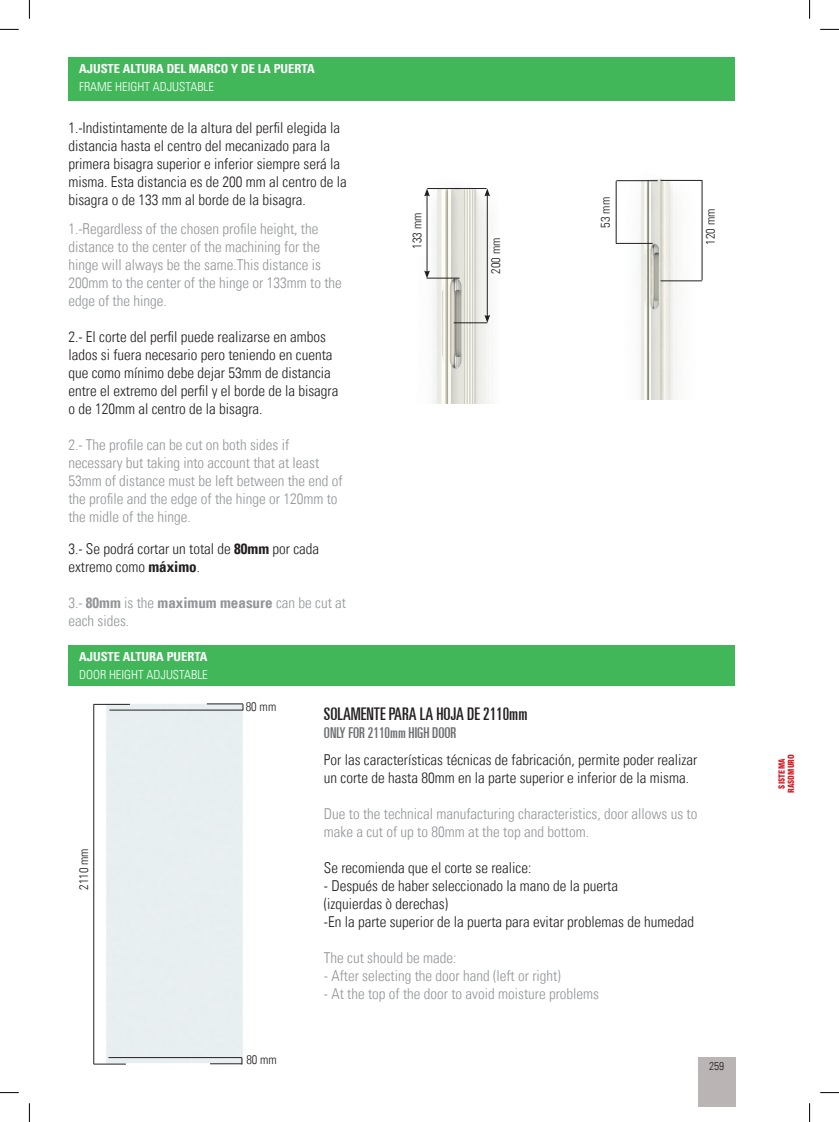
<style>
.page{position:relative;width:839px;height:1122px;background:#fff}
.page>*{position:absolute;margin:0;border:0;box-sizing:border-box;transform-origin:0 0}
.t1{font:ultra-condensed 17.5px "Univers LT";color:#231f20}
.t2{font:300 condensed 15px/18px "Univers LT";color:#231f20}
.t3{font:300 condensed 15px/18px "Univers LT";color:#939598}
.t4{font:ultra-condensed 15px "Univers LT";color:#6c6d70}
.t5{font:700 condensed 12.5px "Univers LT";color:#fff}
.t6{font:300 condensed 12.5px "Univers LT";color:#fff}
.t7{font:300 condensed 12.5px "Univers LT";color:#231f20}
.t8{font:300 condensed 11.25px "Univers LT";color:#231f20}
.t9{font:900 condensed 8.38px/9.4px "Swiss 721 BT";letter-spacing:.02em;color:#d7171f;text-align:center;scale:.95 1}
.s1{font-weight:700}
</style>
<div class="page">
<div style="left:697px;top:1057px;width:37px;height:50px;background:#bab5b4"></div>
<div style="left:68px;top:58px;width:666px;height:43px;background:#41b759"></div>
<div style="left:68px;top:645px;width:666px;height:41px;background:#41b759"></div>
<img style="left:616px;top:179px;width:87px;height:221px">
<hr style="left:615px;top:243px;width:37px;height:1px;background:#231f20">
<hr style="left:660px;top:180px;width:42px;height:1px;background:#231f20">
<hr style="left:616px;top:180px;width:41px;height:1px;background:#231f20">
<hr style="left:660px;top:281px;width:41px;height:1px;background:#231f20">
<hr style="left:615px;top:181px;width:1px;height:63px;background:#231f20">
<hr style="left:701px;top:180px;width:1px;height:100px;background:#231f20">
<img style="left:93px;top:703px;width:150px;height:362px">
<hr style="left:109px;top:710px;width:134px;height:1px;background:#231f20">
<hr style="left:210px;top:1063px;width:32px;height:1px;background:#231f20">
<hr style="left:207px;top:704px;width:36px;height:1px;background:#231f20">
<hr style="left:108px;top:1057px;width:134px;height:1px;background:#231f20">
<hr style="left:94px;top:1064px;width:32px;height:1px;background:#231f20">
<hr style="left:94px;top:704px;width:36px;height:1px;background:#231f20">
<hr style="left:93px;top:704px;width:1px;height:360px;background:#231f20">
<img style="left:424px;top:187px;width:67px;height:217px">
<div style="left:412px;top:206px;width:14px;height:50px;background:#fff"></div>
<hr style="left:453px;top:322px;width:34px;height:1px;background:#231f20">
<hr style="left:487px;top:194px;width:1px;height:123px;background:#231f20">
<svg style="left:484px;top:188px;width:6px;height:8px"></svg>
<svg style="left:484px;top:315px;width:6px;height:8px"></svg>
<hr style="left:426px;top:194px;width:1px;height:78px;background:#231f20">
<svg style="left:424px;top:188px;width:6px;height:8px"></svg>
<svg style="left:424px;top:270px;width:6px;height:8px"></svg>
<hr style="left:453px;top:188px;width:33px;height:1px;background:#231f20">
<hr style="left:427px;top:188px;width:33px;height:1px;background:#231f20">
<hr style="left:426px;top:278px;width:33px;height:1px;background:#231f20">
<svg style="left:0;top:29px;width:19px;height:1px"></svg>
<svg style="left:820px;top:29px;width:18px;height:1px"></svg>
<svg style="left:0;top:1092px;width:19px;height:1px"></svg>
<svg style="left:820px;top:1092px;width:18px;height:1px"></svg>
<svg style="left:29px;top:0;width:1px;height:19px"></svg>
<svg style="left:29px;top:1103px;width:1px;height:19px"></svg>
<svg style="left:809px;top:0;width:1px;height:19px"></svg>
<svg style="left:809px;top:1103px;width:1px;height:19px"></svg>
<p class="t5" style="left:79px;top:61px;width:237px">AJUSTE ALTURA DEL MARCO Y DE LA PUERTA</p>
<p class="t6" style="left:79px;top:80px;width:136px">FRAME HEIGHT ADJUSTABLE</p>
<p class="t2" style="left:68px;top:119px;width:280px">1.-Indistintamente de la altura del perfil elegida la distancia hasta el centro del mecanizado para la primera bisagra superior e inferior siempre será la misma. Esta distancia es de 200 mm al centro de la bisagra o de 133 mm al borde de la bisagra.</p>
<p class="t3" style="left:68px;top:219px;width:275px">1.-Regardless of the chosen profile height, the distance to the center of the machining for the hinge will always be the same.This distance is 200mm to the center of the hinge or 133mm to the edge of the hinge.</p>
<p class="t2" style="left:68px;top:327px;width:271px">2.- El corte del perfil puede realizarse en ambos lados si fuera necesario pero teniendo en cuenta que como mínimo debe dejar 53mm de distancia entre el extremo del perfil y el borde de la bisagra o de 120mm al centro de la bisagra.</p>
<p class="t3" style="left:68px;top:435px;width:276px">2.- The profile can be cut on both sides if necessary but taking into account that at least 53mm of distance must be left between the end of the profile and the edge of the hinge or 120mm to the midle of the hinge.</p>
<p class="t2" style="left:68px;top:539px;width:252px">3.- Se podrá cortar un total de <span class="s1">80mm</span> por cada extremo como <span class="s1">máximo</span>.</p>
<p class="t3" style="left:68px;top:593px;width:279px">3.- <span class="s1">80mm</span> is the <span class="s1">maximum measure</span> can be cut at each sides.</p>
<p class="t5" style="left:79px;top:648px;width:130px">AJUSTE ALTURA PUERTA</p>
<p class="t6" style="left:79px;top:667px;width:130px">DOOR HEIGHT ADJUSTABLE</p>
<p class="t7" style="left:409px;top:249px;width:38px;rotate:-90deg">133 mm</p>
<p class="t7" style="left:488px;top:274px;width:38px;rotate:-90deg">200 mm</p>
<p class="t7" style="left:246px;top:699px;width:32px">80 mm</p>
<p class="t1" style="left:324px;top:704px;width:205px">SOLAMENTE PARA LA HOJA DE 2110mm</p>
<p class="t4" style="left:324px;top:724px;width:134px">ONLY FOR 2110mm HIGH DOOR</p>
<p class="t7" style="left:597px;top:228px;width:32px;rotate:-90deg">53 mm</p>
<p class="t7" style="left:702px;top:245px;width:38px;rotate:-90deg">120 mm</p>
<p class="t7" style="left:76px;top:890px;width:43px;rotate:-90deg">2110 mm</p>
<p class="t7" style="left:246px;top:1052px;width:32px">80 mm</p>
<p class="t2" style="left:324px;top:750px;width:375px">Por las características técnicas de fabricación, permite poder realizar un corte de hasta 80mm en la parte superior e inferior de la misma.</p>
<p class="t3" style="left:324px;top:804px;width:375px">Due to the technical manufacturing characteristics, door allows us to make a cut of up to 80mm at the top and bottom.</p>
<p class="t2" style="left:324px;top:858px;width:209px">Se recomienda que el corte se realice:</p>
<p class="t2" style="left:324px;top:876px;width:371px">- Después de haber seleccionado la mano de la puerta<br>(izquierdas ò derechas)<br>-En la parte superior de la puerta para evitar problemas de humedad</p>
<p class="t3" style="left:324px;top:948px;width:134px">The cut should be made:</p>
<p class="t3" style="left:324px;top:966px;width:238px">- After selecting the door hand (left or right)</p>
<p class="t3" style="left:324px;top:984px;width:276px">- At the top of the door to avoid moisture problems</p>
<p class="t8" style="left:708px;top:1059px;width:16px">259</p>
<p class="t9" style="left:776px;top:793px;width:43px;rotate:-90deg">SISTEMA<br>RASOMURO</p>
</div>
